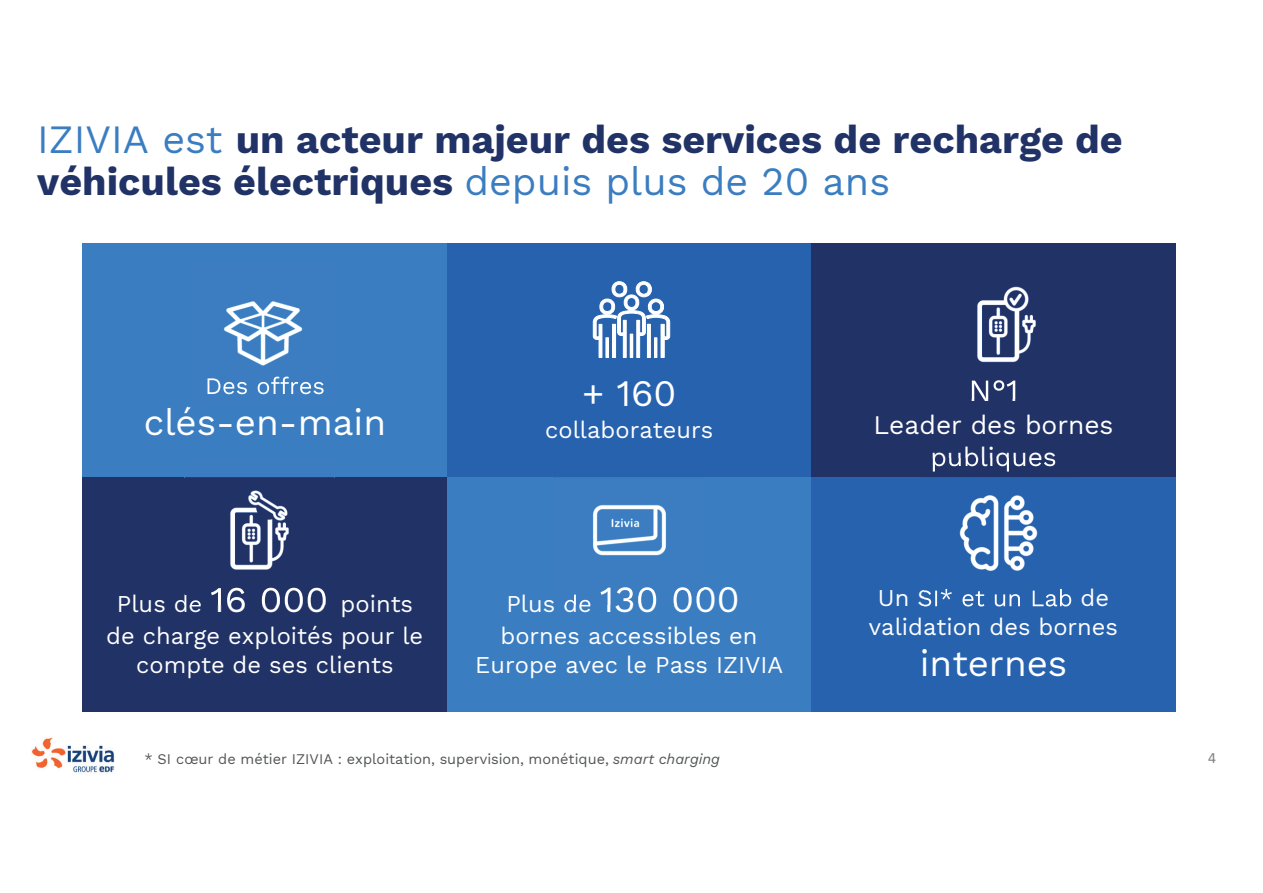
<style>
.page{position:relative;width:1263px;height:893px;background:#fff}
.page>*{position:absolute;margin:0;border:0;box-sizing:border-box;transform-origin:0 0}
.t1{font:700 39.45px/42.6px "Work Sans";color:#213266}
.t2{font:36.75px "Work Sans";color:#fff}
.t3{font:26.4px/31.5px "Work Sans";color:#fff;text-align:center}
.t4{font:23.7px/31.8px "Work Sans";color:#fff;text-align:center}
.t5{font:15.75px "Calibri";color:#7e8182}
.t6{font:14.55px "Work Sans";color:#515455}
.s1{font-weight:400;color:#3a7dc1}
.s2{font-size:36.75px}
.s3{font-style:italic}
</style>
<div class="page">
<img style="left:31px;top:737px;width:84px;height:36px">
<div style="left:83px;top:243px;width:364px;height:234px;background:#3a7dc1"></div>
<div style="left:447px;top:243px;width:364px;height:234px;background:#2762af"></div>
<div style="left:811px;top:243px;width:364px;height:234px;background:#213266"></div>
<div style="left:83px;top:477px;width:364px;height:234px;background:#213266"></div>
<div style="left:447px;top:477px;width:364px;height:234px;background:#3a7dc1"></div>
<div style="left:811px;top:477px;width:364px;height:234px;background:#2762af"></div>
<img style="left:564px;top:505px;width:102px;height:100px">
<img style="left:565px;top:595px;width:27px;height:10px">
<img style="left:600px;top:587px;width:104px;height:18px">
<img style="left:971px;top:286px;width:65px;height:113px">
<img style="left:972px;top:381px;width:16px;height:18px">
<svg style="left:993px;top:380px;width:11px;height:11px"></svg>
<img style="left:1007px;top:381px;width:11px;height:18px">
<img style="left:185px;top:477px;width:149px;height:111px">
<img style="left:185px;top:595px;width:16px;height:10px">
<img style="left:211px;top:588px;width:115px;height:17px">
<svg style="left:592px;top:281px;width:79px;height:77px"></svg>
<img style="left:207px;top:301px;width:114px;height:94px">
<img style="left:208px;top:377px;width:116px;height:17px">
<img style="left:924px;top:459px;width:148px;height:148px">
<img style="left:933px;top:459px;width:124px;height:13px">
<img style="left:924px;top:589px;width:98px;height:17px">
<img style="left:1033px;top:589px;width:38px;height:17px">
<h1 class="t1" style="left:37px;top:116px;width:1087px"><span class="s1">IZIVIA est</span> un acteur majeur des services de recharge de véhicules électriques <span class="s1">depuis plus de 20 ans</span></h1>
<h2 class="t2" style="left:144px;top:394px;width:244px">clés-en-main</h2>
<p class="t4" style="left:106px;top:587px;width:318px">Plus de <span class="s2">16 000</span> points de charge exploités pour le</p>
<p class="t4" style="left:136px;top:648px;width:259px">compte de ses clients</p>
<h2 class="t2" style="left:582px;top:366px;width:96px">+ 160</h2>
<p class="t4" style="left:545px;top:413px;width:169px">collaborateurs</p>
<p class="t3" style="left:873px;top:409px;width:241px">Leader des bornes publiques</p>
<p class="t4" style="left:501px;top:587px;width:259px;line-height:32.2px;text-align:left">Plus de <span class="s2">130 000 </span>bornes accessibles en</p>
<p class="t4" style="left:475px;top:648px;width:309px">Europe avec le Pass IZIVIA</p>
<p class="t4" style="left:869px;top:610px;width:251px">validation des bornes</p>
<h2 class="t2" style="left:920px;top:635px;width:149px">internes</h2>
<p class="t6" style="left:145px;top:748px;width:577px">* SI cœur de métier IZIVIA : exploitation, supervision, monétique, <span class="s3">smart charging</span></p>
<p class="t5" style="left:1208px;top:746px;width:10px">4</p>
</div>
